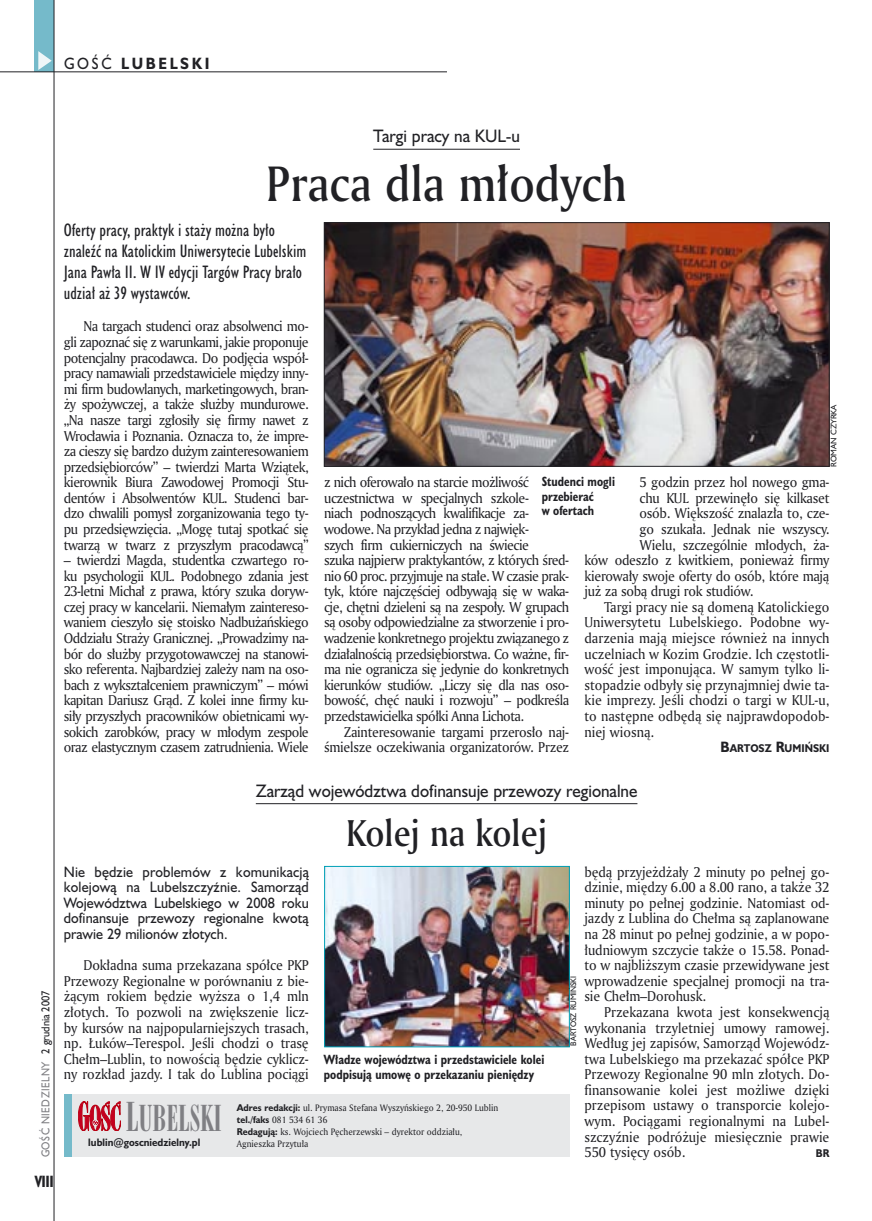
<style>
.page{position:relative;width:872px;height:1221px;background:#fff}
.page>*{position:absolute;margin:0;border:0;box-sizing:border-box;transform-origin:0 0}
._05a_tytyl_AmMd_32_pt{font:48px "Amerigo Md PL";color:#212125;scale:.9 1}
._05-9_tytyl_AmMd_24_pt{font:36px "Amerigo Md PL";color:#212125;scale:.9 1}
._05a_tytyl_AmMd_48_pt{font:34.5px "Modern 735 PL";color:#7f7f83;scale:.9 1}
._06-4_lead_lokal_HuCn_11_pt{font:16.5px/21px "Humanst 521 Cn PL";color:#212125}
._04-3_nadtytul_lokal{font:16.5px "Humanst 521 PL";color:#212125;scale:.94 1}
.t1{font:700 15px "Humanst 521 PL";letter-spacing:.2em;color:#212125;scale:.9 1}
.t2{font:700 15px "Humanst 521 Cn PL";color:#212125;scale:.94 1}
._01_body_tekst{font:13.8px/15.6px "Amerigo PL";letter-spacing:-.04em;color:#212125;text-align:justify;scale:.94 1}
._01_body_tekst-2{font:13.8px/15.6px "Amerigo PL";letter-spacing:-.02em;color:#212125;text-align:right;scale:.94 1}
._06-5_lead_lokal_maly_Hu_9_pt{font:13.8px/15.6px "Humanst 521 PL";letter-spacing:.005em;color:#212125;text-align:justify;scale:.94 1}
._09_podpis_zdjecia_HuCnB{font:700 12.3px/14.4px "Humanst 521 Cn PL";color:#212125;scale:.94 1}
.t3{font:10.5px "Humanst 521 PL";letter-spacing:.05em;color:#7f7f83;scale:.9 1}
._01_body_tekst-3{font:700 10.35px "Humanst 521 PL";color:#212125;scale:.9 1}
._20a_stopka_adres{font:700 9.9px "Humanst 521 PL";color:#212125;scale:.94 1}
._20b_stopka_dzial{font:9px "Amerigo PL";color:#212125;scale:.94 1}
._09a_autor_zdjecia_Hu_5_pt{font:7.5px "Humanst 521 PL";color:#212125;scale:.94 1}
._09a_autor_zdjecia_Hu_5_pt-2{font:7.5px "Humanst 521 PL";color:#212125}
.s1{font-weight:400}
.s2{font-size:13.8px}
.s3{color:#212125}
.s4{font-size:38.4px}
.s5{font-family:"Humanst 521 PL";font-weight:700}
</style>
<div class="page">
<div style="left:35px;top:0;width:19px;height:72px;background:#75baca"></div>
<svg style="left:38px;top:51px;width:14px;height:19px"></svg>
<hr style="left:54px;top:0;width:1px;height:1220px;background:#212125">
<hr style="left:0;top:72px;width:447px;height:1px;background:#212125">
<hr style="left:373px;top:149px;width:147px;height:1px;background:#212125">
<img style="left:326px;top:224px;width:501px;height:240px">
<div style="left:324px;top:222px;width:505px;height:244px;border:1px solid #212125"></div>
<img style="left:326px;top:868px;width:241px;height:177px">
<div style="left:324px;top:866px;width:245px;height:181px;border:1px solid #00a0b6"></div>
<hr style="left:256px;top:803px;width:381px;height:1px;background:#212125">
<div style="left:64px;top:1094px;width:505px;height:62px;background:#e7e8e9"></div>
<div style="left:64px;top:1094px;width:7px;height:62px;background:#75baca"></div>
<svg style="left:78px;top:1101px;width:43px;height:29px"></svg>
<p class="t1" style="left:64px;top:53px;width:163px"><span class="s1">GOŚĆ</span> LUBELSKI</p>
<p class="_04-3_nadtytul_lokal" style="left:373px;top:125px;width:158px">Targi pracy na KUL-u</p>
<p class="_05a_tytyl_AmMd_32_pt" style="left:266px;top:152px;width:402px">Praca dla młodych</p>
<p class="_06-4_lead_lokal_HuCn_11_pt" style="left:64px;top:219px;width:244px">Oferty pracy, praktyk i staży można było znaleźć na Katolickim Uniwersytecie Lubelskim Jana Pawła II. W IV edycji Targów Pracy brało udział aż 39 wystawców.</p>
<p class="_01_body_tekst" style="left:64px;top:318px;width:262px;text-indent:20px">Na targach studenci oraz absolwenci mo&shy;gli zapoznać się z warunkami, jakie proponuje potencjalny pracodawca. Do podjęcia współ&shy;pracy namawiali przedstawiciele między inny&shy;mi firm budowlanych, marketingowych, bran&shy;ży spożywczej, a także służby mundurowe. „Na nasze targi zgłosiły się firmy nawet z Wrocławia i Poznania. Oznacza to, że impre&shy;za cieszy się bardzo dużym zainteresowaniem przedsiębiorców” – twierdzi Marta Wziątek, kierownik Biura Zawodowej Promocji Stu&shy;dentów i Absolwentów KUL. Studenci bar&shy;dzo chwalili pomysł zorganizowania tego ty&shy;pu przedsięwzięcia. „Mogę tutaj spotkać się twarzą w twarz z przyszłym pracodawcą”</p>
<p class="_01_body_tekst" style="left:64px;top:552px;width:262px">– twierdzi Magda, studentka czwartego ro&shy;ku psychologii KUL. Podobnego zdania jest 23-letni Michał z prawa, który szuka doryw&shy;czej pracy w kancelarii. Niemałym zaintereso&shy;waniem cieszyło się stoisko Nadbużańskiego Oddziału Straży Granicznej. „Prowadzimy na&shy;bór do służby przygotowawczej na stanowi&shy;sko referenta. Najbardziej zależy nam na oso&shy;bach z wykształceniem prawniczym” – mówi kapitan Dariusz Grąd. Z kolei inne firmy ku&shy;siły przyszłych pracowników obietnicami wy&shy;sokich zarobków, pracy w młodym zespole oraz elastycznym czasem zatrudnienia. Wiele</p>
<p class="_09a_autor_zdjecia_Hu_5_pt-2" style="left:828px;top:467px;width:64px;rotate:-90deg">ROMAN CZYRKA</p>
<p class="_01_body_tekst-2" style="left:639px;top:474px;width:203px">5 godzin przez hol nowego gma-</p>
<p class="_01_body_tekst-2" style="left:639px;top:489px;width:203px">chu KUL przewinęło się kilkaset</p>
<p class="_01_body_tekst-2" style="left:639px;top:505px;width:203px">osób. Większość znalazła to, cze-</p>
<p class="_01_body_tekst-2" style="left:639px;top:521px;width:203px">go szukała. Jednak nie wszyscy.</p>
<p class="_01_body_tekst-2" style="left:639px;top:536px;width:203px">Wielu, szczególnie młodych, ża-</p>
<p class="_01_body_tekst-2" style="left:584px;top:552px;width:262px">ków odeszło z kwitkiem, ponieważ firmy</p>
<p class="_01_body_tekst-2" style="left:584px;top:567px;width:262px">kierowały swoje oferty do osób, które mają</p>
<p class="_01_body_tekst-2" style="left:584px;top:583px;width:181px">już za sobą drugi rok studiów.</p>
<p class="_01_body_tekst" style="left:584px;top:598px;width:262px;text-indent:20px">Targi pracy nie są domeną Katolickiego Uniwersytetu Lubelskiego. Podobne wy&shy;darzenia mają miejsce również na innych uczelniach w Kozim Grodzie. Ich częstotli&shy;wość jest imponująca. W samym tylko li&shy;stopadzie odbyły się przynajmniej dwie ta&shy;kie imprezy. Jeśli chodzi o targi w KUL-u, to następne odbędą się najprawdopodob&shy;niej wiosną.</p>
<p class="_01_body_tekst-3" style="left:720px;top:741px;width:122px"><span class="s2">B</span>ARTOSZ <span class="s2">R</span>UMIŃSKI</p>
<p class="_01_body_tekst" style="left:324px;top:474px;width:262px;text-align:left">z nich oferowało na starcie możliwość uczestnictwa w specjalnych szkole-<br>niach podnoszących kwalifikacje za&shy;wodowe. Na przykład jedna z najwięk-<br>szych firm cukierniczych na świecie<br>szuka najpierw praktykantów, z których śred&shy;nio 60 proc. przyjmuje na stałe. W czasie prak&shy;tyk, które najczęściej odbywają się w waka&shy;cje, chętni dzieleni są na zespoły. W grupach są osoby odpowiedzialne za stworzenie i pro&shy;wadzenie konkretnego projektu związanego z działalnością przedsiębiorstwa. Co ważne, fir&shy;ma nie ogranicza się jedynie do konkretnych kierunków studiów. „Liczy się dla nas oso&shy;bowość, chęć nauki i rozwoju” – podkreśla przedstawicielka spółki Anna Lichota.</p>
<p class="_01_body_tekst-2" style="left:324px;top:723px;width:262px">Zainteresowanie targami przerosło naj&shy;śmielsze oczekiwania organizatorów. Przez</p>
<p class="_09_podpis_zdjecia_HuCnB" style="left:541px;top:474px;width:79px">Studenci mogli przebierać<br>w ofertach</p>
<p class="t3" style="left:38px;top:1157px;width:187px;rotate:-90deg">GOŚĆ NIEDZIELNY <span class="s3">2 grudnia 2007</span></p>
<p class="t2" style="left:35px;top:1170px;width:22px">VIII</p>
<p class="_04-3_nadtytul_lokal" style="left:256px;top:779px;width:407px">Zarząd województwa dofinansuje przewozy regionalne</p>
<p class="_05-9_tytyl_AmMd_24_pt" style="left:346px;top:808px;width:225px">Kolej na kolej</p>
<p class="_06-5_lead_lokal_maly_Hu_9_pt" style="left:64px;top:863px;width:262px">Nie będzie problemów z komunikacją kolejową na Lubelszczyźnie. Samorząd Województwa Lubelskiego w 2008 roku dofinansuje przewozy regionalne kwotą prawie 29 milionów złotych.</p>
<p class="_01_body_tekst" style="left:64px;top:957px;width:262px;text-indent:20px">Dokładna suma przekazana spółce PKP Przewozy Regionalne w porównaniu z bie&shy;żącym rokiem będzie wyższa o 1,4 mln złotych. To pozwoli na zwiększenie licz&shy;by kursów na najpopularniejszych trasach, np. Łuków–Terespol. Jeśli chodzi o trasę Chełm–Lublin, to nowością będzie cyklicz&shy;ny rozkład jazdy. I tak do Lublina pociągi</p>
<p class="_09_podpis_zdjecia_HuCnB" style="left:324px;top:1051px;width:236px">Władze województwa i przedstawiciele kolei podpisują umowę o przekazaniu pieniędzy</p>
<p class="_05a_tytyl_AmMd_48_pt" style="left:126px;top:1096px;width:108px"><span class="s4">L</span>UBELSKI</p>
<p class="_20b_stopka_dzial" style="left:237px;top:1101px;width:279px"><span class="s5">Adres redakcji:</span> ul. Prymasa Stefana Wyszyńskiego 2, 20-950 Lublin</p>
<p class="_20b_stopka_dzial" style="left:237px;top:1113px;width:98px"><span class="s5">tel./faks</span> 081 534 61 36</p>
<p class="_20b_stopka_dzial" style="left:237px;top:1125px;width:241px"><span class="s5">Redagują:</span> ks. Wojciech Pęcherzewski – dyrektor oddziału,</p>
<p class="_20b_stopka_dzial" style="left:237px;top:1137px;width:78px">Agnieszka Przytuła</p>
<p class="_20a_stopka_adres" style="left:88px;top:1135px;width:121px">lublin@goscniedzielny.pl</p>
<p class="_01_body_tekst" style="left:584px;top:863px;width:262px">będą przyjeżdżały 2 minuty po pełnej go&shy;dzinie, między 6.00 a 8.00 rano, a także 32 minuty po pełnej godzinie. Natomiast od&shy;jazdy z Lublina do Chełma są zaplanowane na 28 minut po pełnej godzinie, a w popo&shy;łudniowym szczycie także o 15.58. Ponad&shy;to w najbliższym czasie przewidywane jest wprowadzenie specjalnej promocji na tra&shy;sie Chełm–Dorohusk.</p>
<p class="_01_body_tekst" style="left:584px;top:1003px;width:262px;text-indent:20px">Przekazana kwota jest konsekwencją wykonania trzyletniej umowy ramowej.<br>Według jej zapisów, Samorząd Wojewódz&shy;twa Lubelskiego ma przekazać spółce PKP Przewozy Regionalne 90 mln złotych. Do&shy;finansowanie kolei jest możliwe dzięki przepisom ustawy o transporcie kolejo&shy;wym. Pociągami regionalnymi na Lubel&shy;szczyźnie podróżuje miesięcznie prawie 550 tysięcy osób.</p>
<p class="_09a_autor_zdjecia_Hu_5_pt" style="left:568px;top:1045px;width:76px;rotate:-90deg">BARTOSZ RUMIŃSKI</p>
<p class="_01_body_tekst-3" style="left:816px;top:1146px;width:17px">BR</p>
</div>
